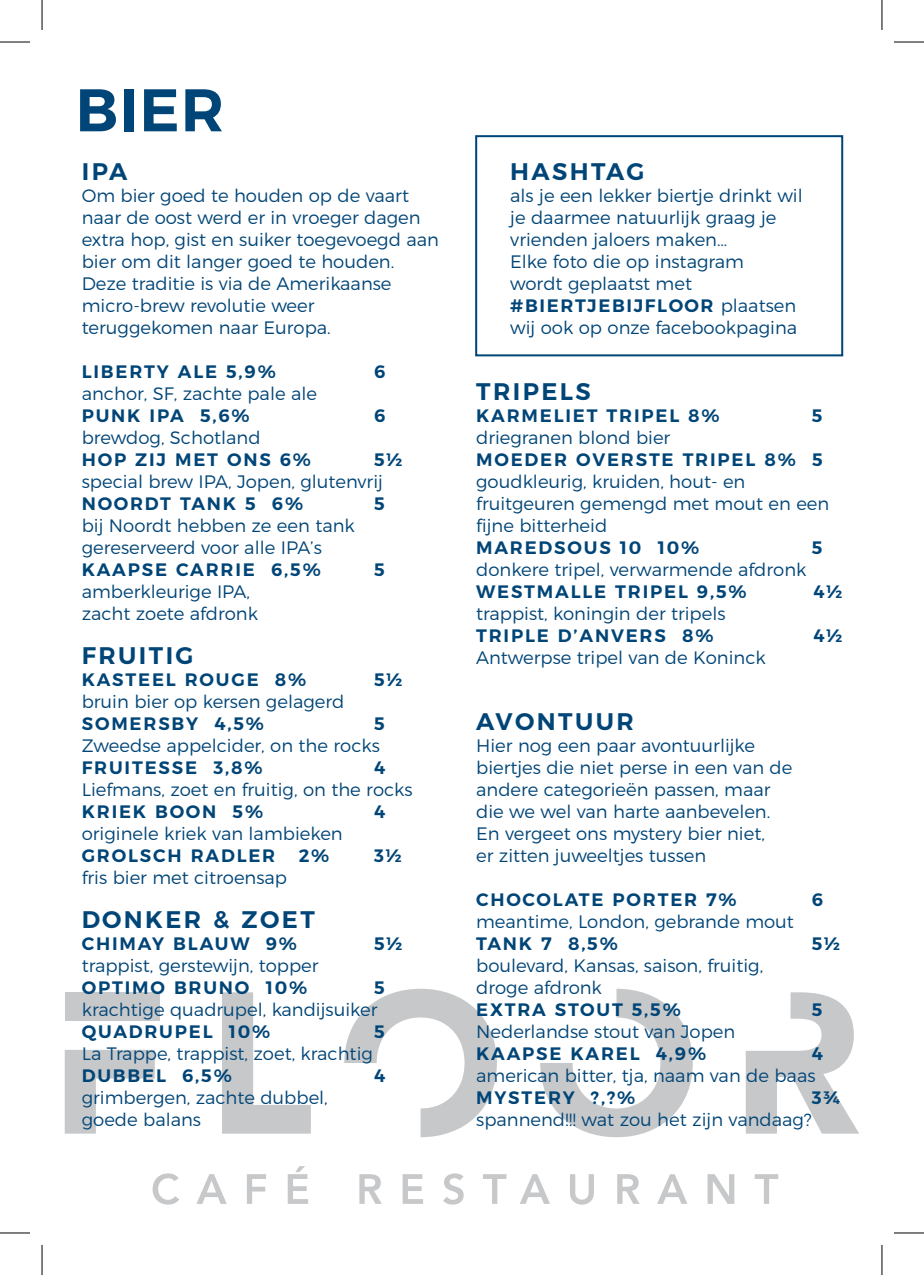
<style>
.page{position:relative;width:924px;height:1275px;background:#fff}
.page>*{position:absolute;margin:0;border:0;box-sizing:border-box;transform-origin:0 0}
.t1{font:600 60px "Montserrat";color:#004577}
.t2{font:600 24px "Montserrat";letter-spacing:.1em;color:#004577}
.t3{font:300 18px/22px "Montserrat";color:#004577}
.t4{font:600 18px "Montserrat";letter-spacing:.1em;color:#004577}
.s1{font-weight:600}
</style>
<div class="page">
<svg style="left:65px;top:1050px;width:90px;height:83px"></svg>
<div style="left:65px;top:992px;width:94px;height:29px;background:#c7c8ca"></div>
<svg style="left:222px;top:992px;width:89px;height:141px"></svg>
<svg style="left:344px;top:988px;width:152px;height:149px"></svg>
<svg style="left:540px;top:988px;width:152px;height:149px"></svg>
<svg style="left:745px;top:992px;width:113px;height:141px"></svg>
<svg style="left:152px;top:1173px;width:27px;height:31px"></svg>
<svg style="left:197px;top:1174px;width:29px;height:29px"></svg>
<svg style="left:247px;top:1174px;width:19px;height:29px"></svg>
<svg style="left:287px;top:1166px;width:21px;height:37px"></svg>
<svg style="left:359px;top:1174px;width:22px;height:29px"></svg>
<svg style="left:402px;top:1174px;width:21px;height:29px"></svg>
<svg style="left:443px;top:1173px;width:20px;height:31px"></svg>
<svg style="left:483px;top:1174px;width:23px;height:29px"></svg>
<svg style="left:520px;top:1174px;width:29px;height:29px"></svg>
<svg style="left:570px;top:1174px;width:23px;height:30px"></svg>
<svg style="left:617px;top:1174px;width:22px;height:29px"></svg>
<svg style="left:657px;top:1174px;width:30px;height:29px"></svg>
<svg style="left:707px;top:1174px;width:27px;height:29px"></svg>
<svg style="left:754px;top:1174px;width:23px;height:29px"></svg>
<div style="left:475px;top:135px;width:367px;height:221px;border:2px solid #004577"></div>
<hr style="left:0;top:42px;width:30px;height:1px;background:#000">
<hr style="left:893px;top:42px;width:30px;height:1px;background:#000">
<hr style="left:0;top:1232px;width:30px;height:1px;background:#000">
<hr style="left:893px;top:1232px;width:30px;height:1px;background:#000">
<hr style="left:42px;top:0;width:1px;height:30px;background:#000">
<hr style="left:42px;top:1245px;width:1px;height:30px;background:#000">
<hr style="left:881px;top:0;width:1px;height:30px;background:#000">
<hr style="left:881px;top:1245px;width:1px;height:30px;background:#000">
<h1 class="t1" style="left:75px;top:61px;width:37px">BIER</h1>
<h2 class="t2" style="left:82px;top:152px;width:47px">IPA</h2>
<p class="t3" style="left:82px;top:183px;width:358px">Om bier goed te houden op de vaart naar de oost werd er in vroeger dagen extra hop, gist en suiker toegevoegd aan bier om dit langer goed te houden.<br>Deze traditie is via de Amerikaanse micro-brew revolutie weer teruggekomen naar Europa.</p>
<p class="t4" style="left:82px;top:357px;width:195px">LIBERTY ALE 5,9%</p>
<p class="t4" style="left:374px;top:357px;width:13px">6</p>
<p class="t3" style="left:82px;top:381px;width:237px">anchor, SF, zachte pale ale</p>
<p class="t4" style="left:82px;top:401px;width:169px">PUNK IPA 5,6%</p>
<p class="t4" style="left:374px;top:401px;width:13px">6</p>
<p class="t3" style="left:82px;top:425px;width:180px">brewdog, Schotland</p>
<p class="t4" style="left:82px;top:445px;width:231px">HOP ZIJ MET ONS 6%</p>
<p class="t4" style="left:374px;top:445px;width:30px">5½</p>
<p class="t3" style="left:82px;top:469px;width:302px">special brew IPA, Jopen, glutenvrij</p>
<p class="t4" style="left:82px;top:489px;width:223px">NOORDT TANK 5 6%</p>
<p class="t4" style="left:374px;top:489px;width:12px">5</p>
<p class="t3" style="left:82px;top:513px;width:274px">bij Noordt hebben ze een tank gereserveerd voor alle IPA’s</p>
<p class="t4" style="left:82px;top:555px;width:240px">KAAPSE CARRIE 6,5%</p>
<p class="t4" style="left:374px;top:555px;width:12px">5</p>
<p class="t3" style="left:82px;top:579px;width:178px">amberkleurige IPA, zacht zoete afdronk</p>
<h2 class="t2" style="left:82px;top:636px;width:113px">FRUITIG</h2>
<p class="t4" style="left:82px;top:665px;width:226px">KASTEEL ROUGE 8%</p>
<p class="t4" style="left:374px;top:665px;width:30px">5½</p>
<p class="t3" style="left:82px;top:689px;width:264px">bruin bier op kersen gelagerd</p>
<p class="t4" style="left:82px;top:709px;width:184px">SOMERSBY 4,5%</p>
<p class="t4" style="left:374px;top:709px;width:12px">5</p>
<p class="t3" style="left:82px;top:733px;width:299px">Zweedse appelcider, on the rocks</p>
<p class="t4" style="left:82px;top:753px;width:182px">FRUITESSE 3,8%</p>
<p class="t4" style="left:374px;top:753px;width:13px">4</p>
<p class="t3" style="left:82px;top:777px;width:332px">Liefmans, zoet en fruitig, on the rocks</p>
<p class="t4" style="left:82px;top:797px;width:183px">KRIEK BOON 5%</p>
<p class="t4" style="left:374px;top:797px;width:13px">4</p>
<p class="t3" style="left:82px;top:821px;width:262px">originele kriek van lambieken</p>
<p class="t4" style="left:82px;top:841px;width:195px">GROLSCH RADLER</p>
<p class="t4" style="left:298px;top:841px;width:32px">2%</p>
<p class="t4" style="left:374px;top:841px;width:29px">3½</p>
<p class="t3" style="left:82px;top:865px;width:207px">fris bier met citroensap</p>
<h2 class="t2" style="left:82px;top:900px;width:234px">DONKER &amp; ZOET</h2>
<p class="t4" style="left:82px;top:929px;width:217px">CHIMAY BLAUW 9%</p>
<p class="t4" style="left:374px;top:929px;width:30px">5½</p>
<p class="t3" style="left:82px;top:953px;width:238px">trappist, gerstewijn, topper</p>
<p class="t4" style="left:82px;top:973px;width:227px">OPTIMO BRUNO 10%</p>
<p class="t4" style="left:374px;top:973px;width:12px">5</p>
<p class="t3" style="left:82px;top:997px;width:297px">krachtige quadrupel, kandijsuiker</p>
<p class="t4" style="left:82px;top:1017px;width:190px">QUADRUPEL 10%</p>
<p class="t4" style="left:374px;top:1017px;width:12px">5</p>
<p class="t3" style="left:82px;top:1041px;width:292px">La Trappe, trappist, zoet, krachtig</p>
<p class="t4" style="left:82px;top:1061px;width:151px">DUBBEL 6,5%</p>
<p class="t4" style="left:374px;top:1061px;width:13px">4</p>
<p class="t3" style="left:82px;top:1085px;width:247px">grimbergen, zachte dubbel, goede balans</p>
<h2 class="t2" style="left:510px;top:152px;width:135px">HASHTAG</h2>
<p class="t3" style="left:510px;top:183px;width:294px">als je een lekker biertje drinkt wil je daarmee natuurlijk graag je vrienden jaloers maken…<br>Elke foto die op instagram<br>wordt geplaatst met <span class="s1">#BIERTJEBIJFLOOR</span> plaatsen wij ook op onze facebookpagina</p>
<h2 class="t2" style="left:476px;top:372px;width:116px">TRIPELS</h2>
<p class="t4" style="left:476px;top:401px;width:245px">KARMELIET TRIPEL 8%</p>
<p class="t4" style="left:811px;top:401px;width:12px">5</p>
<p class="t3" style="left:476px;top:425px;width:195px">driegranen blond bier</p>
<p class="t4" style="left:476px;top:445px;width:348px">MOEDER OVERSTE TRIPEL 8% 5</p>
<p class="t3" style="left:476px;top:469px;width:354px">goudkleurig, kruiden, hout- en fruitgeuren gemengd met mout en een fijne bitterheid</p>
<p class="t4" style="left:476px;top:533px;width:224px">MAREDSOUS 10 10%</p>
<p class="t4" style="left:811px;top:533px;width:12px">5</p>
<p class="t3" style="left:476px;top:557px;width:331px">donkere tripel, verwarmende afdronk</p>
<p class="t4" style="left:476px;top:577px;width:272px">WESTMALLE TRIPEL 9,5%</p>
<p class="t4" style="left:813px;top:577px;width:30px">4½</p>
<p class="t3" style="left:476px;top:601px;width:251px">trappist, koningin der tripels</p>
<p class="t4" style="left:476px;top:621px;width:239px">TRIPLE D’ANVERS 8%</p>
<p class="t4" style="left:813px;top:621px;width:30px">4½</p>
<p class="t3" style="left:476px;top:645px;width:291px">Antwerpse tripel van de Koninck</p>
<h2 class="t2" style="left:476px;top:702px;width:159px">AVONTUUR</h2>
<p class="t3" style="left:476px;top:733px;width:317px">Hier nog een paar avontuurlijke biertjes die niet perse in een van de andere categorieën passen, maar die we wel van harte aanbevelen.<br>En vergeet ons mystery bier niet,<br>er zitten juweeltjes tussen</p>
<p class="t4" style="left:476px;top:885px;width:262px">CHOCOLATE PORTER 7%</p>
<p class="t4" style="left:811px;top:885px;width:13px">6</p>
<p class="t3" style="left:476px;top:909px;width:319px">meantime, London, gebrande mout</p>
<p class="t4" style="left:476px;top:929px;width:143px">TANK 7 8,5%</p>
<p class="t4" style="left:811px;top:929px;width:30px">5½</p>
<p class="t3" style="left:476px;top:953px;width:288px">boulevard, Kansas, saison, fruitig, droge afdronk</p>
<p class="t4" style="left:476px;top:995px;width:206px">EXTRA STOUT 5,5%</p>
<p class="t4" style="left:811px;top:995px;width:12px">5</p>
<p class="t3" style="left:476px;top:1019px;width:260px">Nederlandse stout van Jopen</p>
<p class="t4" style="left:476px;top:1039px;width:231px">KAAPSE KAREL 4,9%</p>
<p class="t4" style="left:811px;top:1039px;width:13px">4</p>
<p class="t3" style="left:476px;top:1063px;width:341px">american bitter, tja, naam van de baas</p>
<p class="t4" style="left:476px;top:1083px;width:160px">MYSTERY ?,?%</p>
<p class="t4" style="left:811px;top:1083px;width:30px">3¾</p>
<p class="t3" style="left:476px;top:1107px;width:337px">spannend!!! wat zou het zijn vandaag?</p>
</div>
